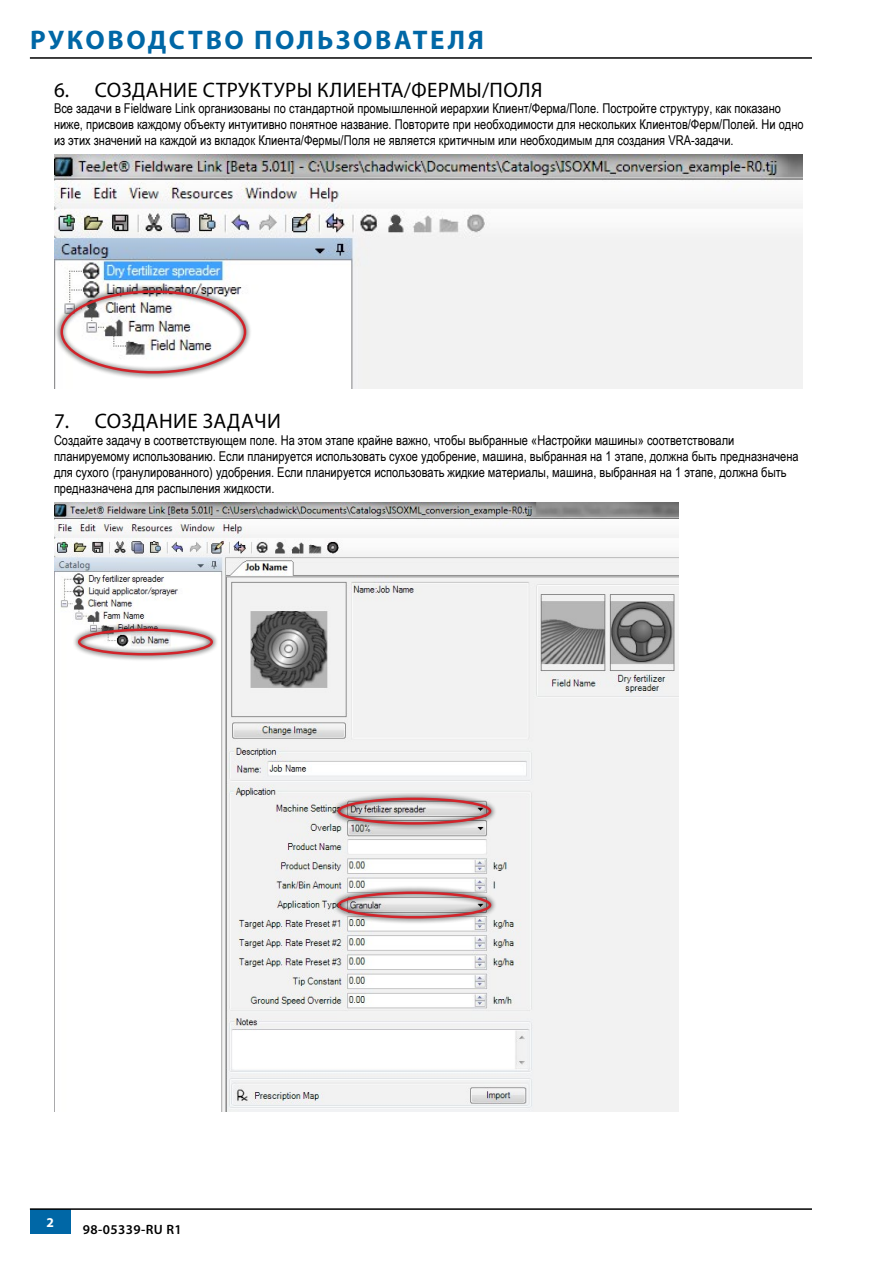
<style>
.page{position:relative;width:893px;height:1263px;background:#fff}
.page>*{position:absolute;margin:0;border:0;box-sizing:border-box;transform-origin:0 0}
.t1{font:700 27px "Myriad Pro";letter-spacing:.095em;color:#0067a6}
.t2{font:21px "Myriad Pro";letter-spacing:.02em;color:#000}
.t3{font:13.5px/16.2px "Arial Narrow";color:#000}
.t4{font:600 13.5px "Myriad Pro";letter-spacing:.03em;color:#000}
.t5{font:700 13.5px "Myriad Pro";color:#fff}
</style>
<div class="page">
<hr style="left:30px;top:57px;width:782px;height:2px;background:#000">
<div style="left:30px;top:1209px;width:40px;height:24px;background:#0067a6"></div>
<hr style="left:30px;top:1208px;width:782px;height:2px;background:#000">
<img style="left:54px;top:155px;width:748px;height:234px">
<div style="left:54px;top:284px;width:198px;height:96px;background:#000;opacity:.75"></div>
<div style="left:60px;top:290px;width:186px;height:84px;border:2px solid #d2232a;border-radius:50%"></div>
<img style="left:54px;top:503px;width:625px;height:609px">
<div style="left:72px;top:622px;width:147px;height:40px;background:#000;opacity:.75"></div>
<div style="left:78px;top:628px;width:135px;height:27px;border:2px solid #d2232a;border-radius:50%"></div>
<div style="left:332px;top:791px;width:165px;height:40px;background:#000;opacity:.75"></div>
<div style="left:338px;top:798px;width:153px;height:27px;border:2px solid #d2232a;border-radius:50%"></div>
<div style="left:332px;top:885px;width:165px;height:40px;background:#000;opacity:.75"></div>
<div style="left:338px;top:891px;width:153px;height:27px;border:2px solid #d2232a;border-radius:50%"></div>
<h1 class="t1" style="left:30px;top:22px;width:455px">РУКОВОДСТВО ПОЛЬЗОВАТЕЛЯ</h1>
<h2 class="t2" style="left:54px;top:77px;width:490px">6. СОЗДАНИЕ СТРУКТУРЫ КЛИЕНТА/ФЕРМЫ/ПОЛЯ</h2>
<p class="t3" style="left:54px;top:100px;width:751px">Все задачи в Fieldware Link организованы по стандартной промышленной иерархии Клиент/Ферма/Поле. Постройте структуру, как показано ниже, присвоив каждому объекту интуитивно понятное название. Повторите при необходимости для нескольких Клиентов/Ферм/Полей. Ни одно из этих значений на каждой из вкладок Клиента/Фермы/Поля не является критичным или необходимым для создания VRA-задачи.</p>
<h2 class="t2" style="left:54px;top:408px;width:228px">7. СОЗДАНИЕ ЗАДАЧИ</h2>
<p class="t3" style="left:54px;top:431px;width:746px">Создайте задачу в соответствующем поле. На этом этапе крайне важно, чтобы выбранные «Настройки машины» соответствовали планируемому использованию. Если планируется использовать сухое удобрение, машина, выбранная на 1 этапе, должна быть предназначена для сухого (гранулированного) удобрения. Если планируется использовать жидкие материалы, машина, выбранная на 1 этапе, должна быть предназначена для распыления жидкости.</p>
<p class="t5" style="left:46px;top:1213px;width:9px">2</p>
<p class="t4" style="left:83px;top:1221px;width:100px">98-05339-RU R1</p>
</div>
